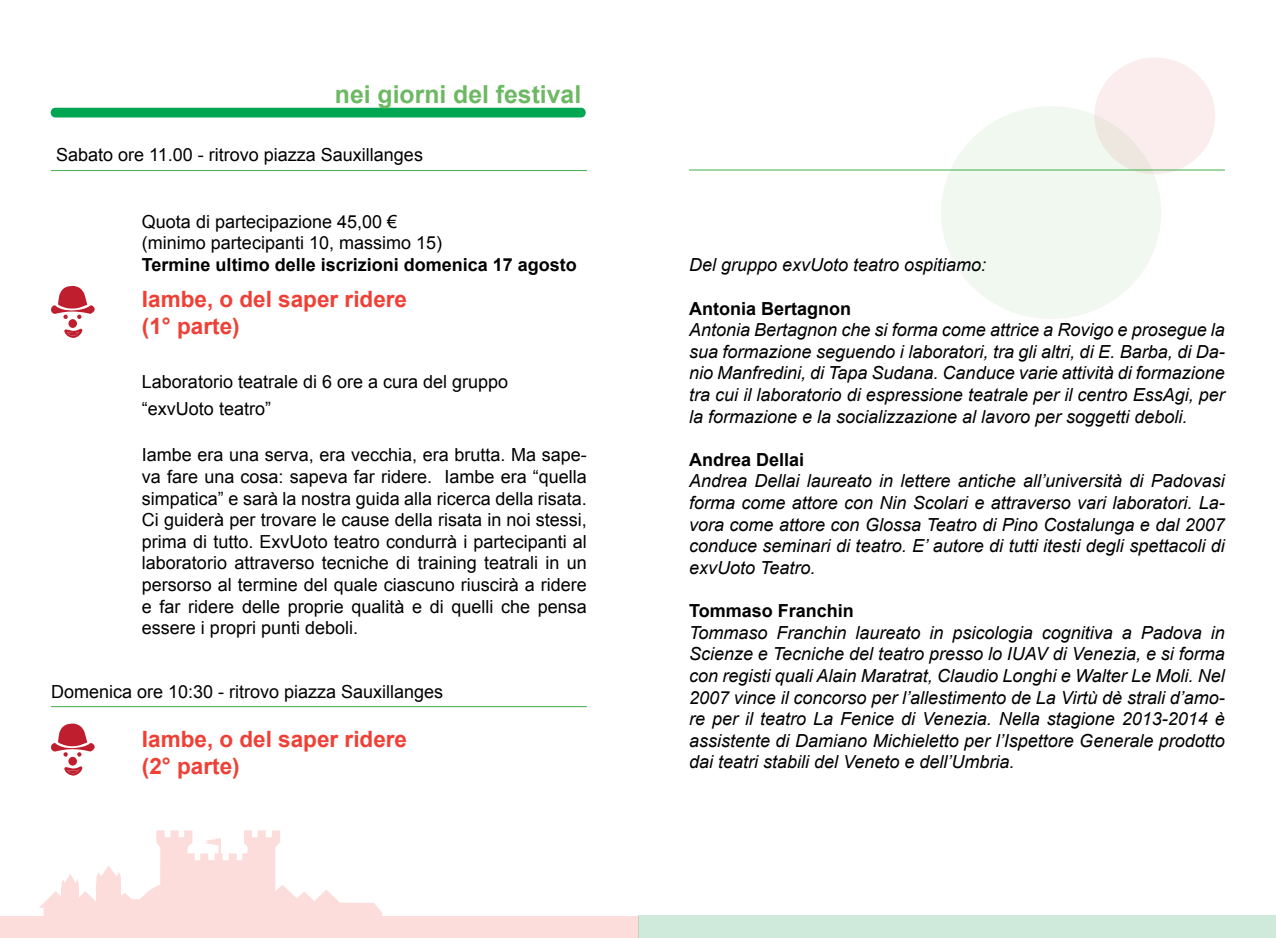
<style>
.page{position:relative;width:1276px;height:938px;background:#fff}
.page>*{position:absolute;margin:0;border:0;box-sizing:border-box;transform-origin:0 0}
.t1{font:700 24.75px "Arial";color:#6db863}
.t2{font:700 22.5px/27px "Arial";color:#ef4036}
.t3{font:italic 18px/21.6px "Arial";color:#000;text-align:justify}
.t4{font:18px/21.6px "Arial";color:#000}
.t5{font:700 18px "Arial";color:#000}
</style>
<div class="page">
<div style="left:941px;top:106px;width:220px;height:213px;background:#f0f8f0;border-radius:50%"></div>
<div style="left:1094px;top:57px;width:121px;height:117px;background:linear-gradient(to right,#f4ebe8,#fcedef);border-radius:50%"></div>
<svg style="left:39px;top:830px;width:343px;height:86px"></svg>
<div style="left:165px;top:846px;width:15px;height:27px;background:#fcdddb"></div>
<div style="left:251px;top:846px;width:15px;height:27px;background:#fcdddb"></div>
<div style="left:191px;top:865px;width:46px;height:33px;background:#fcdddb"></div>
<div style="left:0;top:916px;width:638px;height:22px;background:#fcdddb"></div>
<div style="left:638px;top:915px;width:638px;height:23px;background:#cfeadb"></div>
<hr style="left:51px;top:170px;width:536px;height:1px;background:#41ad49">
<div style="left:68px;top:319px;width:9px;height:9px;background:#be1e2d;border-radius:50%"></div>
<svg style="left:51px;top:286px;width:44px;height:33px"></svg>
<svg style="left:64px;top:328px;width:18px;height:10px"></svg>
<hr style="left:51px;top:706px;width:536px;height:1px;background:#41ad49">
<svg style="left:68px;top:756px;width:9px;height:9px"></svg>
<svg style="left:51px;top:723px;width:44px;height:33px"></svg>
<svg style="left:64px;top:766px;width:18px;height:9px"></svg>
<hr style="left:689px;top:170px;width:536px;height:1px;background:#41ad49">
<div style="left:51px;top:108px;width:535px;height:9px;background:#00a651;border-radius:5px"></div>
<h1 class="t1" style="left:335px;top:78px;width:248px">nei giorni del festival</h1>
<p class="t4" style="left:56px;top:144px;width:368px">Sabato ore 11.00 - ritrovo piazza Sauxillanges</p>
<p class="t4" style="left:142px;top:211px;width:302px">Quota di partecipazione 45,00 € (minimo partecipanti 10, massimo 15)</p>
<p class="t5" style="left:142px;top:252px;width:436px">Termine ultimo delle iscrizioni domenica 17 agosto</p>
<p class="t2" style="left:142px;top:287px;width:267px">Iambe, o del saper ridere (1° parte)</p>
<p class="t4" style="left:142px;top:368px;width:368px;line-height:27px">Laboratorio teatrale di 6 ore a cura del gruppo “exvUoto teatro”</p>
<p class="t4" style="left:142px;top:444px;width:446px;text-align:justify">Iambe era una serva, era vecchia, era brutta. Ma sape&shy;va fare una cosa: sapeva far ridere. Iambe era “quella simpatica” e sarà la nostra guida alla ricerca della risata.<br>Ci guiderà per trovare le cause della risata in noi stessi, prima di tutto. ExvUoto teatro condurrà i partecipanti al laboratorio attraverso tecniche di training teatrali in un persorso al termine del quale ciascuno riuscirà a ridere e far ridere delle proprie qualità e di quelli che pensa essere i propri punti deboli.</p>
<p class="t4" style="left:51px;top:680px;width:394px">Domenica ore 10:30 - ritrovo piazza Sauxillanges</p>
<p class="t2" style="left:142px;top:726px;width:267px">Iambe, o del saper ridere (2° parte)</p>
<p class="t3" style="left:689px;top:254px;width:299px">Del gruppo exvUoto teatro ospitiamo:</p>
<p class="t5" style="left:689px;top:296px;width:163px">Antonia Bertagnon</p>
<p class="t3" style="left:689px;top:319px;width:537px">Antonia Bertagnon che si forma come attrice a Rovigo e prosegue la sua formazione seguendo i laboratori, tra gli altri, di E. Barba, di Da&shy;nio Manfredini, di Tapa Sudana. Canduce varie attività di formazione tra cui il laboratorio di espressione teatrale per il centro EssAgi, per la formazione e la socializzazione al lavoro per soggetti deboli.</p>
<p class="t5" style="left:689px;top:447px;width:117px">Andrea Dellai</p>
<p class="t3" style="left:689px;top:470px;width:537px">Andrea Dellai laureato in lettere antiche all’università di Padovasi forma come attore con Nin Scolari e attraverso vari laboratori. La&shy;vora come attore con Glossa Teatro di Pino Costalunga e dal 2007 conduce seminari di teatro. E’ autore di tutti itesti degli spettacoli di exvUoto Teatro.</p>
<p class="t5" style="left:689px;top:598px;width:166px">Tommaso Franchin</p>
<p class="t3" style="left:689px;top:622px;width:537px">Tommaso Franchin laureato in psicologia cognitiva a Padova in Scienze e Tecniche del teatro presso lo IUAV di Venezia, e si forma con registi quali Alain Maratrat, Claudio Longhi e Walter Le Moli. Nel 2007 vince il concorso per l’allestimento de La Virtù dè strali d’amo&shy;re per il teatro La Fenice di Venezia. Nella stagione 2013-2014 è assistente di Damiano Michieletto per l’Ispettore Generale prodotto dai teatri stabili del Veneto e dell’Umbria.</p>
</div>
